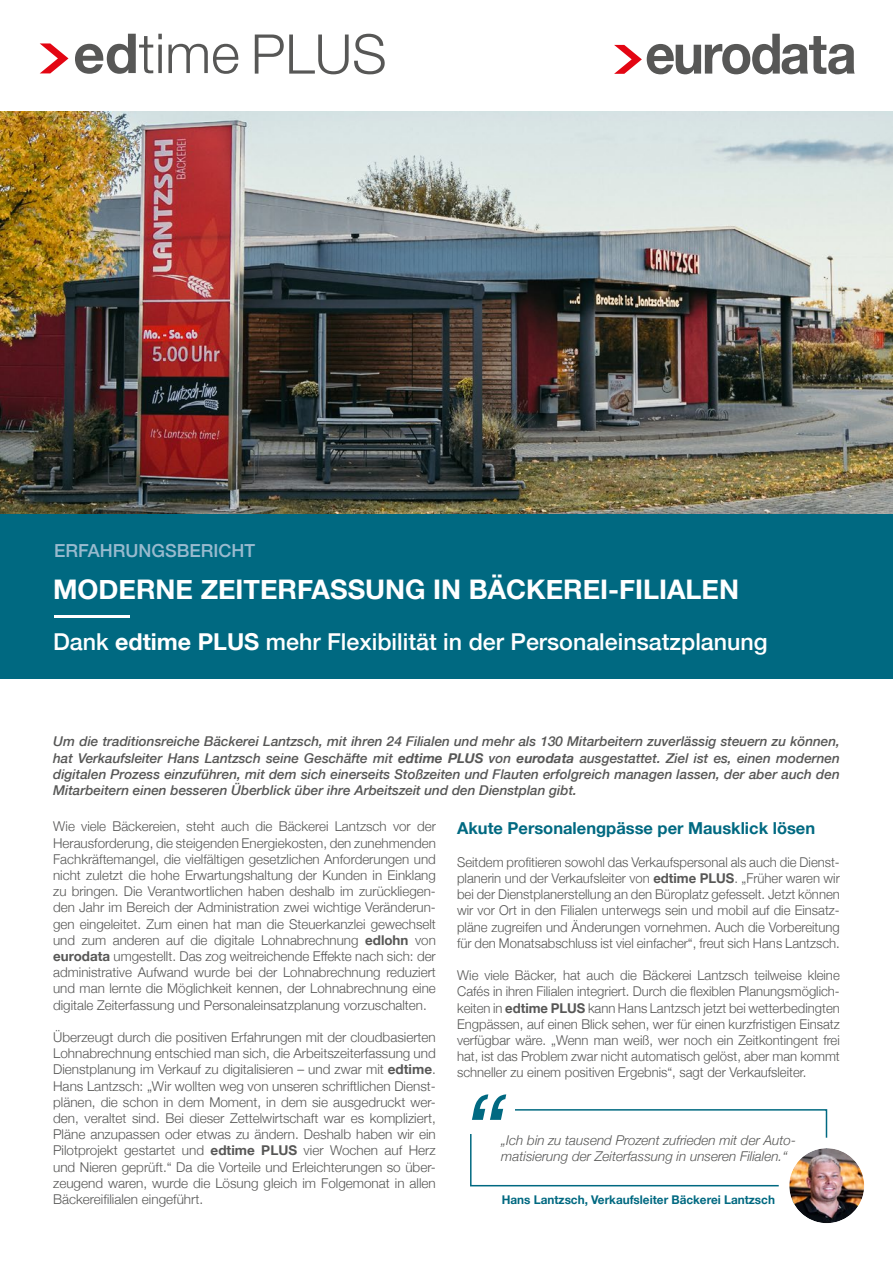
<style>
.page{position:relative;width:893px;height:1263px;background:#fff}
.page>*{position:absolute;margin:0;border:0;box-sizing:border-box;transform-origin:0 0}
.t1{font:700 27px "Helvetica Neue";color:#fff}
.t2{font:500 23.25px "Helvetica Neue";color:#fff}
.t3{font:500 18px "Helvetica Neue";color:#98bace}
.t4{font:700 16.5px "Helvetica Neue";color:#006981}
.t5{font:300 13.5px/16.2px "Helvetica Neue";color:#575756;text-align:justify}
.t6{font:italic 500 13.5px/16.2px "Helvetica Neue";color:#575756;text-align:justify}
.t7{font:italic 300 13.5px/16.2px "Helvetica Neue";color:#575756}
.t8{font:700 12px "Helvetica Neue";color:#006981}
.s1{font-weight:700}
</style>
<div class="page">
<img style="left:0;top:112px;width:893px;height:402px">
<svg style="left:614px;top:34px;width:241px;height:40px"></svg>
<div style="left:0;top:514px;width:893px;height:165px;background:#006981"></div>
<hr style="left:54px;top:616px;width:76px;height:2px;background:#fff">
<svg style="left:40px;top:43px;width:29px;height:30px"></svg>
<svg style="left:75px;top:34px;width:87px;height:40px"></svg>
<svg style="left:158px;top:45px;width:4px;height:28px"></svg>
<svg style="left:168px;top:44px;width:70px;height:30px"></svg>
<svg style="left:255px;top:34px;width:130px;height:40px"></svg>
<div style="left:470px;top:1109px;width:357px;height:77px;border:2px solid #006981"></div>
<div style="left:461px;top:1095px;width:54px;height:39px;background:#fff"></div>
<svg style="left:472px;top:1094px;width:34px;height:26px"></svg>
<img style="left:789px;top:1148px;width:75px;height:75px;border-radius:38px">
<div style="left:779px;top:1138px;width:96px;height:96px;border:10px solid #fff;border-radius:50%"></div>
<h3 class="t3" style="left:54px;top:536px;width:203px">ERFAHRUNGSBERICHT</h3>
<h1 class="t1" style="left:53px;top:568px;width:687px">MODERNE ZEITERFASSUNG IN BÄCKEREI-FILIALEN</h1>
<h2 class="t2" style="left:53px;top:623px;width:716px">Dank <span class="s1">edtime PLUS</span> mehr Flexibilität in der Personaleinsatzplanung</h2>
<p class="t6" style="left:53px;top:732px;width:788px">Um die traditionsreiche Bäckerei Lantzsch, mit ihren 24 Filialen und mehr als 130 Mitarbeitern zuverlässig steuern zu können, hat Verkaufsleiter Hans Lantzsch seine Geschäfte mit <span class="s1">edtime PLUS</span> von <span class="s1">eurodata</span> ausgestattet. Ziel ist es, einen modernen digitalen Prozess einzuführen, mit dem sich einerseits Stoßzeiten und Flauten erfolgreich managen lassen, der aber auch den Mitarbeitern einen besseren Überblick über ihre Arbeitszeit und den Dienstplan gibt.</p>
<p class="t5" style="left:53px;top:817px;width:384px">Wie viele Bäckereien, steht auch die Bäckerei Lantzsch vor der Herausforderung, die steigenden Energiekosten, den zunehmenden Fachkräftemangel, die vielfältigen gesetzlichen Anforderungen und nicht zuletzt die hohe Erwartungshaltung der Kunden in Einklang zu bringen. Die Verantwortlichen haben deshalb im zurückliegen&shy;den Jahr im Bereich der Administration zwei wichtige Veränderun&shy;gen eingeleitet. Zum einen hat man die Steuerkanzlei gewechselt und zum anderen auf die digitale Lohnabrechnung <span class="s1">edlohn</span> von <span class="s1">eurodata</span> umgestellt. Das zog weitreichende Effekte nach sich: der administrative Aufwand wurde bei der Lohnabrechnung reduziert und man lernte die Möglichkeit kennen, der Lohnabrechnung eine digitale Zeiterfassung und Personaleinsatzplanung vorzuschalten.</p>
<p class="t5" style="left:53px;top:1028px;width:384px">Überzeugt durch die positiven Erfahrungen mit der cloudbasierten Lohnabrechnung entschied man sich, die Arbeitszeiterfassung und Dienstplanung im Verkauf zu digitalisieren – und zwar mit <span class="s1">edtime</span>.<br>Hans Lantzsch: „Wir wollten weg von unseren schriftlichen Dienst&shy;plänen, die schon in dem Moment, in dem sie ausgedruckt wer&shy;den, veraltet sind. Bei dieser Zettelwirtschaft war es kompliziert, Pläne anzupassen oder etwas zu ändern. Deshalb haben wir ein Pilotprojekt gestartet und <span class="s1">edtime PLUS</span> vier Wochen auf Herz und Nieren geprüft.“ Da die Vorteile und Erleichterungen so über&shy;zeugend waren, wurde die Lösung gleich im Folgemonat in allen Bäckereifilialen eingeführt.</p>
<p class="t4" style="left:457px;top:815px;width:360px">Akute Personalengpässe per Mausklick lösen</p>
<p class="t5" style="left:457px;top:853px;width:384px">Seitdem profitieren sowohl das Verkaufspersonal als auch die Dienst&shy;planerin und der Verkaufsleiter von <span class="s1">edtime PLUS</span>. „Früher waren wir bei der Dienstplanerstellung an den Büroplatz gefesselt. Jetzt können wir vor Ort in den Filialen unterwegs sein und mobil auf die Einsatz&shy;pläne zugreifen und Änderungen vornehmen. Auch die Vorbereitung für den Monatsabschluss ist viel einfacher“, freut sich Hans Lantzsch.</p>
<p class="t5" style="left:457px;top:966px;width:384px">Wie viele Bäcker, hat auch die Bäckerei Lantzsch teilweise kleine Cafés in ihren Filialen integriert. Durch die flexiblen Planungsmöglich&shy;keiten in <span class="s1">edtime PLUS</span> kann Hans Lantzsch jetzt bei wetterbedingten Engpässen, auf einen Blick sehen, wer für einen kurzfristigen Einsatz verfügbar wäre. „Wenn man weiß, wer noch ein Zeitkontingent frei hat, ist das Problem zwar nicht automatisch gelöst, aber man kommt schneller zu einem positiven Ergebnis“, sagt der Verkaufsleiter.</p>
<p class="t7" style="left:501px;top:1131px;width:296px">„Ich bin zu tausend Prozent zufrieden mit der Auto&shy;matisierung der Zeiterfassung in unseren Filialen.“</p>
<p class="t8" style="left:502px;top:1190px;width:275px">Hans Lantzsch, Verkaufsleiter Bäckerei Lantzsch</p>
</div>
